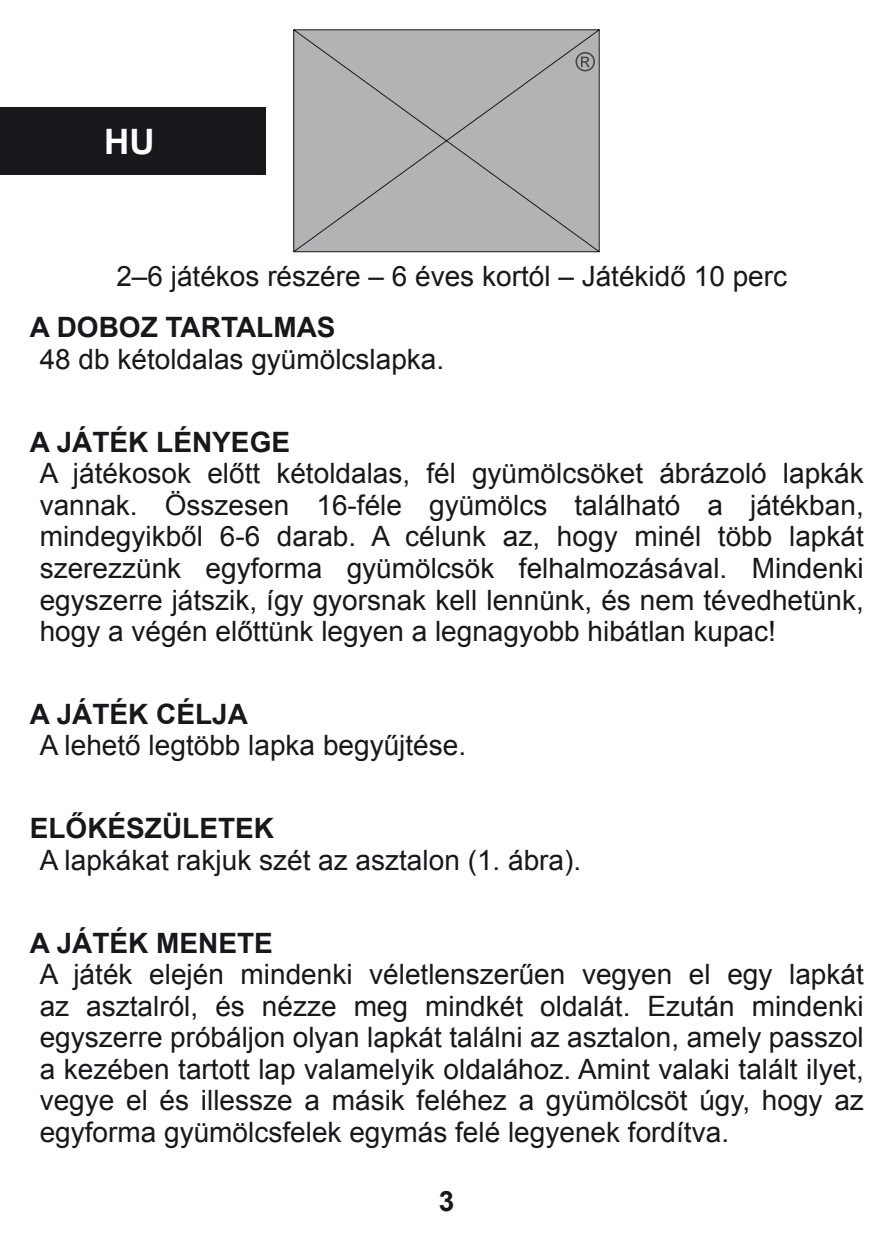
<style>
.page{position:relative;width:893px;height:1241px;background:#fff}
.page>*{position:absolute;margin:0;border:0;box-sizing:border-box;transform-origin:0 0}
.t1{font:700 35px "Arial";color:#fff}
.t2{font:28px/31.5px "Arial";color:#1a171c;text-align:justify}
.t3{font:700 28px "Arial";color:#1a171c}
</style>
<div class="page">
<div style="left:293px;top:29px;width:307px;height:224px;background:#b2b3b5"></div>
<div style="left:0;top:107px;width:265px;height:68px;background:#1a171c"></div>
<svg style="left:575px;top:52px;width:20px;height:19px"></svg>
<p class="t1" style="left:104px;top:118px;width:52px">HU</p>
<p class="t2" style="left:116px;top:261px;width:672px">2–6 játékos részére – 6 éves kortól – Játékidő 10 perc</p>
<p class="t3" style="left:30px;top:309px;width:307px">A DOBOZ TARTALMAS</p>
<p class="t2" style="left:40px;top:343px;width:406px">48 db kétoldalas gyümölcslapka.</p>
<p class="t3" style="left:30px;top:423px;width:258px">A JÁTÉK LÉNYEGE</p>
<p class="t2" style="left:40px;top:458px;width:826px">A játékosok előtt kétoldalas, fél gyümölcsöket ábrázoló lapkák vannak. Összesen 16-féle gyümölcs található a játékban, mindegyikből 6-6 darab. A célunk az, hogy minél több lapkát szerezzünk egyforma gyümölcsök felhalmozásával. Mindenki egyszerre játszik, így gyorsnak kell lennünk, és nem tévedhetünk, hogy a végén előttünk legyen a legnagyobb hibátlan kupac!</p>
<p class="t3" style="left:30px;top:695px;width:220px">A JÁTÉK CÉLJA</p>
<p class="t2" style="left:40px;top:730px;width:428px">A lehető legtöbb lapka begyűjtése.</p>
<p class="t3" style="left:30px;top:810px;width:246px">ELŐKÉSZÜLETEK</p>
<p class="t2" style="left:40px;top:844px;width:543px">A lapkákat rakjuk szét az asztalon (1. ábra).</p>
<p class="t3" style="left:30px;top:924px;width:241px">A JÁTÉK MENETE</p>
<p class="t2" style="left:40px;top:958px;width:826px">A játék elején mindenki véletlenszerűen vegyen el egy lapkát az asztalról, és nézze meg mindkét oldalát. Ezután mindenki egyszerre próbáljon olyan lapkát találni az asztalon, amely passzol a kezében tartott lap valamelyik oldalához. Amint valaki talált ilyet, vegye el és illessze a másik feléhez a gyümölcsöt úgy, hogy az egyforma gyümölcsfelek egymás felé legyenek fordítva.</p>
<p class="t3" style="left:439px;top:1182px;width:17px">3</p>
</div>
